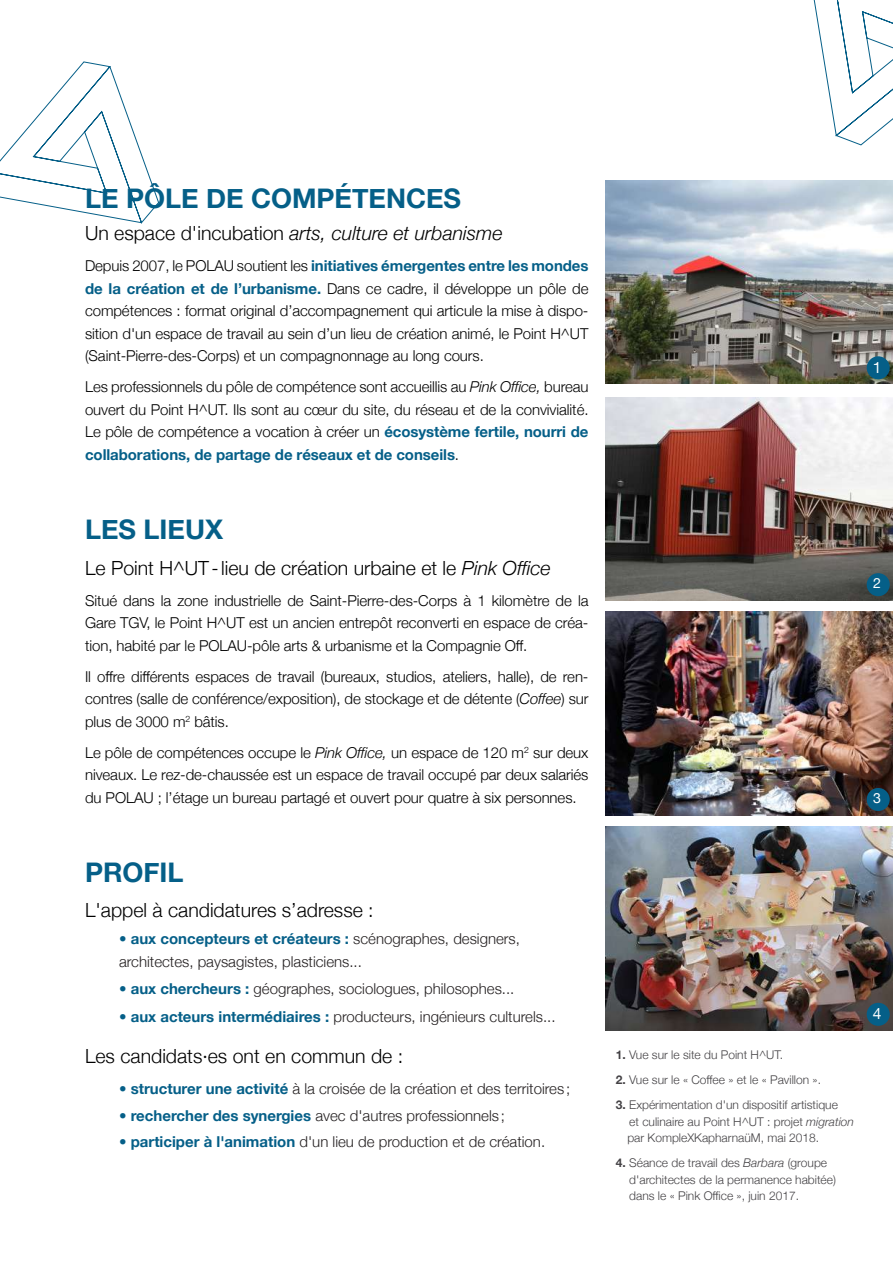
<style>
.page{position:relative;width:893px;height:1263px;background:#fff}
.page>*{position:absolute;margin:0;border:0;box-sizing:border-box;transform-origin:0 0}
.t1{font:700 27px "Helvetica Neue";color:#055f88}
.t2{font:300 19.5px "Helvetica Neue";color:#000}
.t3{font:italic 300 19.5px "Helvetica Neue";color:#000}
.t4{font:15.6px "Helvetica Neue";color:#fff}
.t5{font:300 15px/22.5px "Helvetica Neue";letter-spacing:-.005em;color:#000;text-align:justify}
.t6{font:300 15px/22.5px "Helvetica Neue";color:#231f20}
.t7{font:14.25px "Helvetica Neue";color:#fff}
.t8{font:300 12px/16.5px "Helvetica Neue";color:#444245}
.s1{font-style:normal}
.s2{font-weight:700;color:#055f88}
.s3{font-style:italic}
.s4{color:#055f88}
.s5{font-weight:700}
</style>
<div class="page">
<svg style="left:0;top:62px;width:159px;height:161px"></svg>
<svg style="left:813px;top:0;width:80px;height:145px"></svg>
<img style="left:605px;top:397px;width:288px;height:203px">
<div style="left:867px;top:573px;width:23px;height:23px;background:#055f88;border-radius:50%"></div>
<img style="left:605px;top:180px;width:288px;height:204px">
<div style="left:867px;top:356px;width:23px;height:23px;background:#055f88;border-radius:50%"></div>
<img style="left:605px;top:827px;width:288px;height:203px">
<div style="left:867px;top:1003px;width:23px;height:23px;background:#055f88;border-radius:50%"></div>
<img style="left:605px;top:612px;width:288px;height:203px">
<div style="left:867px;top:788px;width:23px;height:23px;background:#055f88;border-radius:50%"></div>
<h1 class="t1" style="left:85px;top:177px;width:378px">LE PÔLE DE COMPÉTENCES</h1>
<h2 class="t3" style="left:85px;top:218px;width:419px"><span class="s1">Un espace d'incubation</span> arts, culture et urbanisme</h2>
<p class="t5" style="left:85px;top:254px;width:505px">Depuis 2007, le POLAU soutient les <span class="s2">initiatives émergentes entre les mondes de la création et de l’urbanisme.</span> Dans ce cadre, il développe un pôle de compétences : format original d’accompagnement qui articule la mise à dispo&shy;sition d'un espace de travail au sein d’un lieu de création animé, le Point H^UT (Saint-Pierre-des-Corps) et un compagnonnage au long cours.</p>
<p class="t5" style="left:85px;top:375px;width:505px">Les professionnels du pôle de compétence sont accueillis au <span class="s3">Pink Office,</span> bureau ouvert du Point H^UT. Ils sont au cœur du site, du réseau et de la convivialité.<br>Le pôle de compétence a vocation à créer un <span class="s2">écosystème fertile, nourri de collaborations, de partage de réseaux et de conseils</span>.</p>
<h1 class="t1" style="left:85px;top:508px;width:140px">LES LIEUX</h1>
<h2 class="t2" style="left:85px;top:552px;width:467px">Le Point H^UT-lieu de création urbaine et le <span class="s3">Pink Office</span></h2>
<p class="t5" style="left:85px;top:588px;width:505px">Situé dans la zone industrielle de Saint-Pierre-des-Corps à 1 kilomètre de la Gare TGV, le Point H^UT est un ancien entrepôt reconverti en espace de créa&shy;tion, habité par le POLAU-pôle arts &amp; urbanisme et la Compagnie Off.</p>
<p class="t5" style="left:85px;top:664px;width:505px">Il offre différents espaces de travail (bureaux, studios, ateliers, halle), de ren&shy;contres (salle de conférence/exposition), de stockage et de détente (<span class="s3">Coffee</span>) sur plus de 3000 m<sup>2</sup> bâtis.</p>
<p class="t5" style="left:85px;top:740px;width:505px">Le pôle de compétences occupe le <span class="s3">Pink Office,</span> un espace de 120 m<sup>2</sup> sur deux niveaux. Le rez-de-chaussée est un espace de travail occupé par deux salariés du POLAU ; l’étage un bureau partagé et ouvert pour quatre à six personnes.</p>
<h1 class="t1" style="left:85px;top:851px;width:100px">PROFIL</h1>
<h2 class="t2" style="left:85px;top:895px;width:290px">L'appel à candidatures s’adresse :</h2>
<p class="t6" style="left:119px;top:927px;width:402px"><span class="s4">•</span> <span class="s2">aux concepteurs et créateurs :</span> scénographes, designers, architectes, paysagistes, plasticiens...</p>
<p class="t6" style="left:119px;top:976px;width:397px"><span class="s4">•</span> <span class="s2">aux chercheurs :</span> géographes, sociologues, philosophes...</p>
<p class="t6" style="left:119px;top:1004px;width:438px"><span class="s4">•</span> <span class="s2">aux acteurs intermédiaires :</span> producteurs, ingénieurs culturels...</p>
<h2 class="t2" style="left:85px;top:1040px;width:320px">Les candidats·es ont en commun de :</h2>
<p class="t6" style="left:119px;top:1076px;width:453px"><span class="s4">•</span> <span class="s2">structurer une activité</span> à la croisée de la création et des territoires ;</p>
<p class="t6" style="left:119px;top:1103px;width:387px"><span class="s4">•</span> <span class="s2">rechercher des synergies</span> avec d'autres professionnels ;</p>
<p class="t6" style="left:119px;top:1130px;width:428px"><span class="s4">•</span> <span class="s2">participer à l'animation</span> d'un lieu de production et de création.</p>
<p class="t4" style="left:873px;top:356px;width:10px">1</p>
<p class="t7" style="left:873px;top:573px;width:9px">2</p>
<p class="t7" style="left:873px;top:788px;width:9px">3</p>
<p class="t8" style="left:616px;top:1046px;width:169px"><span class="s5">1.</span> Vue sur le site du Point H^UT.</p>
<p class="t8" style="left:616px;top:1071px;width:207px"><span class="s5">2.</span> Vue sur le « Coffee » et le « Pavillon ».</p>
<p class="t8" style="left:627px;top:1096px;width:228px;text-indent:-12px"><span class="s5">3.</span> Expérimentation d'un dispositif artistique<br>et culinaire au Point H^UT : projet <span class="s3">migration </span>par KompleXKapharnaüM, mai 2018.</p>
<p class="t8" style="left:629px;top:1154px;width:208px;text-indent:-13px"><span class="s5">4.</span> Séance de travail des <span class="s3">Barbara</span> (groupe d'architectes de la permanence habitée) dans le « Pink Office », juin 2017.</p>
<p class="t4" style="left:873px;top:1002px;width:10px">4</p>
</div>
